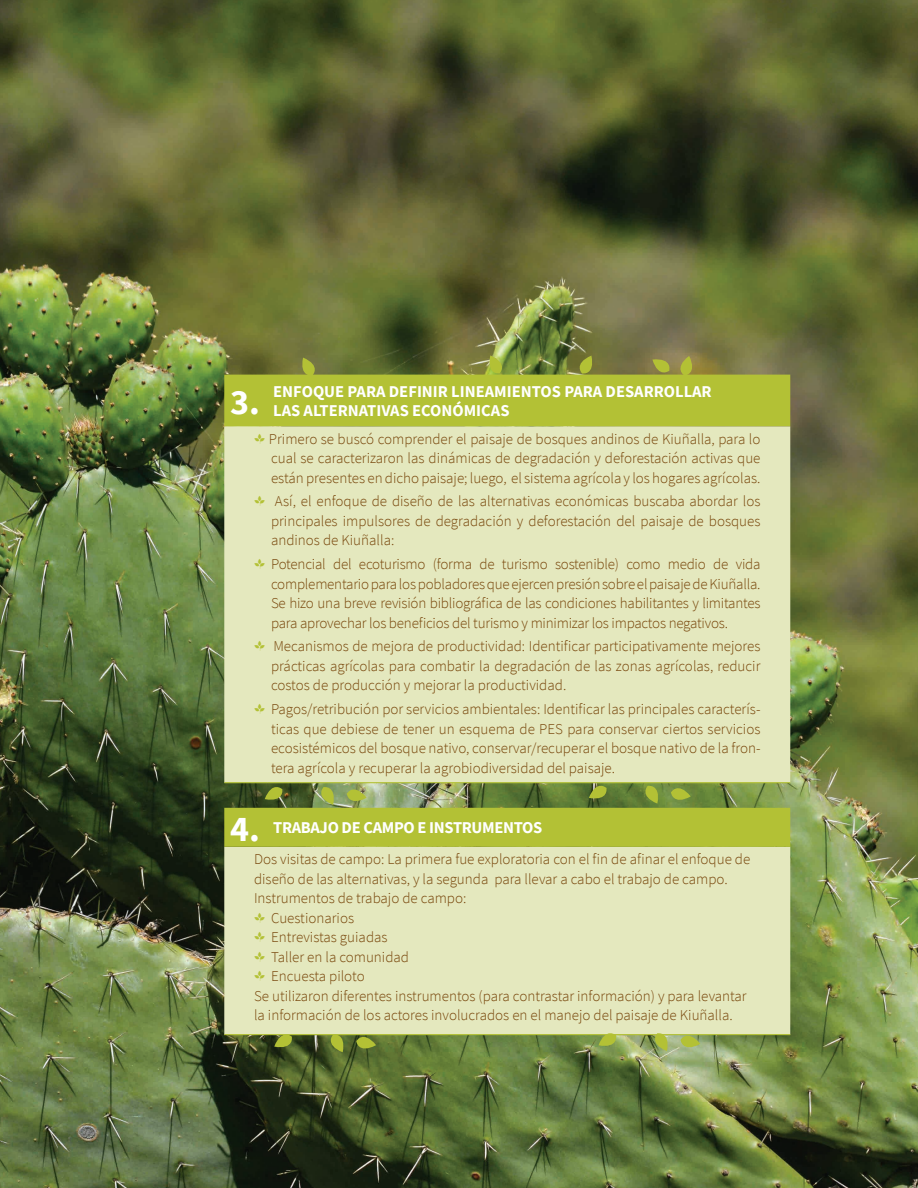
<style>
.page{position:relative;width:918px;height:1188px;background:#fff}
.page>*{position:absolute;margin:0;border:0;box-sizing:border-box;transform-origin:0 0}
.t1{font:700 36px "Source Sans Pro";color:#fff}
.t2{font:700 16.5px/19.5px "Source Sans Pro";color:#fff}
.t3{font:700 16.5px "Source Sans Pro";letter-spacing:-.02em;color:#fff}
.t4{font:300 15px/19.5px "Source Sans Pro";color:#77450a;text-align:justify}
.s1{font-family:"Leafs";font-weight:400;color:#b3c135}
.s2{font-size:36px}
</style>
<div class="page">
<img style="left:0;top:0;width:918px;height:1188px">
<div style="left:224px;top:426px;width:566px;height:608px;background:#e4e8be"></div>
<hr style="left:224px;top:1034px;width:43px;height:1px;background:#b3c135">
<hr style="left:267px;top:1034px;width:523px;height:1px;background:#b3c135">
<svg style="left:224px;top:355px;width:566px;height:71px;background:#a2ad36"></svg>
<svg style="left:224px;top:779px;width:566px;height:68px;background:#9cad41"></svg>
<svg style="left:598px;top:1026px;width:21px;height:23px"></svg>
<svg style="left:648px;top:1031px;width:23px;height:20px"></svg>
<svg style="left:681px;top:1028px;width:19px;height:25px"></svg>
<svg style="left:274px;top:1028px;width:20px;height:22px"></svg>
<svg style="left:324px;top:1032px;width:22px;height:20px"></svg>
<svg style="left:356px;top:1029px;width:20px;height:26px"></svg>
<h1 class="t1" style="left:230px;top:378px;width:31px">3.</h1>
<p class="t2" style="left:273px;top:381px;width:440px">ENFOQUE PARA DEFINIR LINEAMIENTOS PARA DESARROLLAR<br>LAS ALTERNATIVAS ECONÓMICAS</p>
<p class="t4" style="left:271px;top:429px;width:491px;text-indent:-17px"><span class="s1">W</span>Primero se buscó comprender el paisaje de bosques andinos de Kiuñalla, para lo cual se caracterizaron las dinámicas de degradación y deforestación activas que están presentes en dicho paisaje; luego, el sistema agrícola y los hogares agrícolas.</p>
<p class="t4" style="left:271px;top:492px;width:491px;text-indent:-17px"><span class="s1">W</span> Así, el enfoque de diseño de las alternativas económicas buscaba abordar los principales impulsores de degradación y deforestación del paisaje de bosques andinos de Kiuñalla:</p>
<p class="t4" style="left:271px;top:555px;width:491px;text-indent:-17px"><span class="s1">W</span> Potencial del ecoturismo (forma de turismo sostenible) como medio de vida complementario para los pobladores que ejercen presión sobre el paisaje de Kiuñalla.<br>Se hizo una breve revisión bibliográfica de las condiciones habilitantes y limitantes para aprovechar los beneficios del turismo y minimizar los impactos negativos.</p>
<p class="t4" style="left:271px;top:637px;width:491px;text-indent:-17px"><span class="s1">W</span> Mecanismos de mejora de productividad: Identificar participativamente mejores prácticas agrícolas para combatir la degradación de las zonas agrícolas, reducir costos de producción y mejorar la productividad.</p>
<p class="t4" style="left:271px;top:699px;width:491px;text-indent:-17px"><span class="s1">W</span>Pagos/retribución por servicios ambientales: Identificar las principales caracterís&shy;ticas que debiese de tener un esquema de PES para conservar ciertos servicios ecosistémicos del bosque nativo, conservar/recuperar el bosque nativo de la fron&shy;tera agrícola y recuperar la agrobiodiversidad del paisaje.</p>
<p class="t3" style="left:230px;top:817px;width:314px"><span class="s2">4.</span> TRABAJO DE CAMPO E INSTRUMENTOS</p>
<p class="t4" style="left:254px;top:849px;width:498px;text-align:left">Dos visitas de campo: La primera fue exploratoria con el fin de afinar el enfoque de diseño de las alternativas, y la segunda para llevar a cabo el trabajo de campo.<br>Instrumentos de trabajo de campo:<br><span class="s1">W</span>Cuestionarios<br><span class="s1">W</span>Entrevistas guiadas<br><span class="s1">W</span>Taller en la comunidad<br><span class="s1">W</span>Encuesta piloto<br>Se utilizaron diferentes instrumentos (para contrastar información) y para levantar la información de los actores involucrados en el manejo del paisaje de Kiuñalla.</p>
</div>
